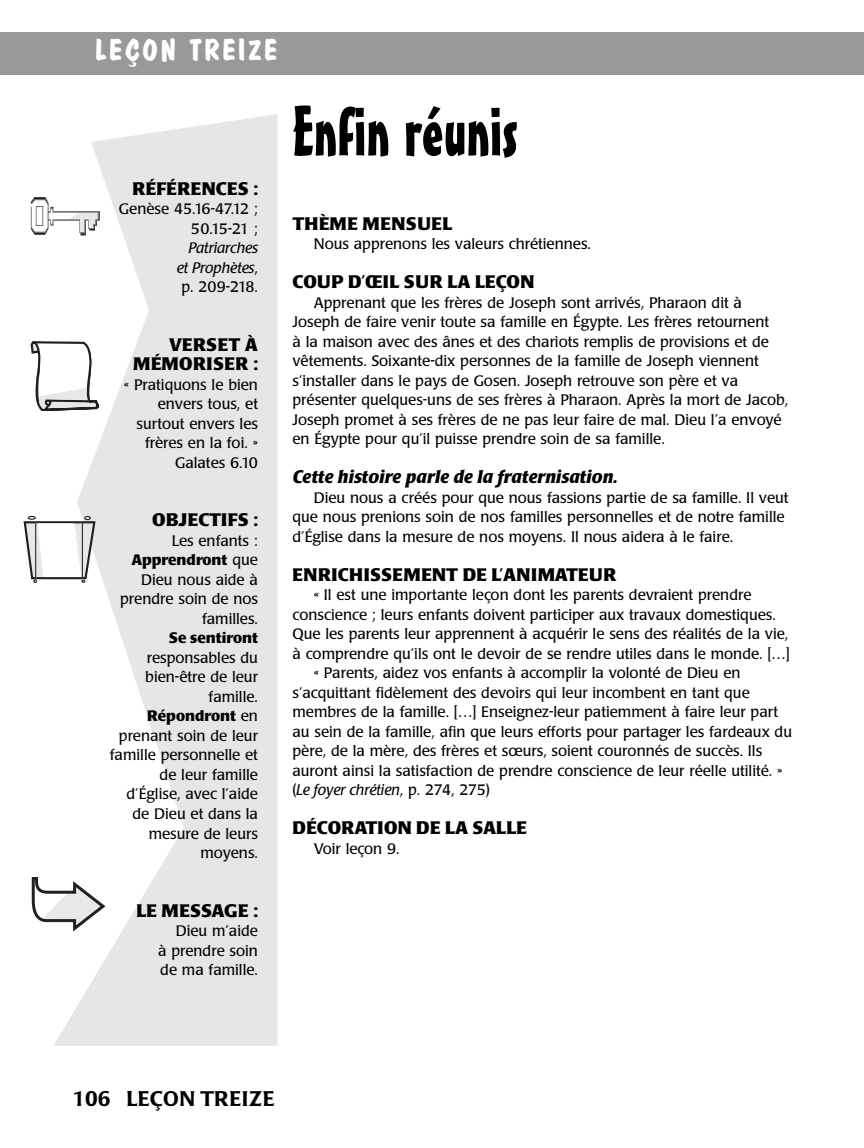
<style>
.page{position:relative;width:864px;height:1148px;background:#fff}
.page>*{position:absolute;margin:0;border:0;box-sizing:border-box;transform-origin:0 0}
.t1{font:69px "Mister Earl BT";color:#000}
.t2{font:700 30px "Dom Casual D";letter-spacing:.095em;color:#fff}
.t3{font:500 21px "Poppl Laudatio";letter-spacing:.02em;color:#000}
.t4{font:700 18px/19.5px "Poppl Laudatio";letter-spacing:.02em;color:#000;text-align:right}
.t5{font:italic 700 18px "Poppl Laudatio";color:#000}
.t6{font:700 18px "Poppl Laudatio";color:#000}
.t7{font:700 18px "Poppl Laudatio";letter-spacing:.04em;color:#000}
.t8{font:15px/19.5px "Poppl Laudatio";color:#000;text-align:right}
.t9{font:italic 15px/19.5px "Poppl Laudatio";color:#000;text-align:right}
.t10{font:700 15px "Poppl Laudatio";color:#000}
.s1{font-style:normal}
.s2{font-weight:700}
</style>
<div class="page">
<svg style="left:54px;top:114px;width:224px;height:932px;fill:#e6e6e6"></svg>
<div style="left:0;top:32px;width:864px;height:42px;background:#999"></div>
<svg style="left:31px;top:197px;width:69px;height:38px"></svg>
<svg style="left:31px;top:341px;width:68px;height:70px"></svg>
<svg style="left:24px;top:516px;width:72px;height:67px"></svg>
<hr style="left:35px;top:522px;width:1px;height:56px;background:#231f20">
<hr style="left:82px;top:522px;width:1px;height:56px;background:#231f20">
<svg style="left:32px;top:877px;width:73px;height:54px"></svg>
<h2 class="t2" style="left:95px;top:32px;width:184px">LEÇON TREIZE</h2>
<p class="t4" style="left:132px;top:181px;width:127px">RÉFÉRENCES :</p>
<p class="t8" style="left:119px;top:201px;width:141px">Genèse 45.16-47.12 ;<br>50.15-21 ;</p>
<p class="t9" style="left:177px;top:240px;width:83px">Patriarches et Prophètes<span class="s1">, p. 209-218.</span></p>
<p class="t4" style="left:133px;top:337px;width:126px">VERSET À<br>MÉMORISER :</p>
<p class="t8" style="left:124px;top:376px;width:136px">« Pratiquons le bien envers tous, et surtout envers les frères en la foi. »<br>Galates 6.10</p>
<p class="t4" style="left:152px;top:512px;width:107px">OBJECTIFS :</p>
<p class="t8" style="left:120px;top:532px;width:139px">Les enfants :<br><span class="s2">Apprendront</span> que<br>Dieu nous aide à prendre soin de nos familles.</p>
<p class="t10" style="left:169px;top:632px;width:90px">Se sentiront</p>
<p class="t8" style="left:110px;top:649px;width:150px">responsables du bien-être de leur famille.<br><span class="s2">Répondront</span> en prenant soin de leur famille personnelle et de leur famille d’Église, avec l’aide de Dieu et dans la mesure de leurs moyens.</p>
<h1 class="t1" style="left:292px;top:106px;width:226px">Enfin réunis</h1>
<p class="t7" style="left:292px;top:216px;width:162px">THÈME MENSUEL</p>
<p class="t8" style="left:314px;top:236px;width:279px">Nous apprenons les valeurs chrétiennes.</p>
<p class="t4" style="left:292px;top:274px;width:243px">COUP D’ŒIL SUR LA LEÇON</p>
<p class="t8" style="left:293px;top:294px;width:497px;text-align:left;text-indent:21px">Apprenant que les frères de Joseph sont arrivés, Pharaon dit à Joseph de faire venir toute sa famille en Égypte. Les frères retournent<br>à la maison avec des ânes et des chariots remplis de provisions et de vêtements. Soixante-dix personnes de la famille de Joseph viennent s’installer dans le pays de Gosen. Joseph retrouve son père et va présenter quelques-uns de ses frères à Pharaon. Après la mort de Jacob, Joseph promet à ses frères de ne pas leur faire de mal. Dieu l’a envoyé en Égypte pour qu’il puisse prendre soin de sa famille.</p>
<p class="t5" style="left:292px;top:470px;width:326px">Cette histoire parle de la fraternisation.</p>
<p class="t8" style="left:293px;top:489px;width:498px;text-align:left;text-indent:21px">Dieu nous a créés pour que nous fassions partie de sa famille. Il veut que nous prenions soin de nos familles personnelles et de notre famille d’Église dans la mesure de nos moyens. Il nous aidera à le faire.</p>
<p class="t4" style="left:292px;top:566px;width:326px">ENRICHISSEMENT DE L’ANIMATEUR</p>
<p class="t8" style="left:314px;top:587px;width:439px">« Il est une importante leçon dont les parents devraient prendre</p>
<p class="t8" style="left:293px;top:606px;width:485px">conscience ; leurs enfants doivent participer aux travaux domestiques.</p>
<p class="t8" style="left:293px;top:626px;width:497px">Que les parents leur apprennent à acquérir le sens des réalités de la vie,</p>
<p class="t8" style="left:293px;top:645px;width:499px">à comprendre qu’ils ont le devoir de se rendre utiles dans le monde. […]</p>
<p class="t8" style="left:314px;top:665px;width:428px">« Parents, aidez vos enfants à accomplir la volonté de Dieu en</p>
<p class="t8" style="left:293px;top:684px;width:459px">s’acquittant fidèlement des devoirs qui leur incombent en tant que</p>
<p class="t8" style="left:293px;top:704px;width:487px">membres de la famille. […] Enseignez-leur patiemment à faire leur part</p>
<p class="t8" style="left:293px;top:723px;width:501px">au sein de la famille, afin que leurs efforts pour partager les fardeaux du</p>
<p class="t8" style="left:293px;top:743px;width:471px">père, de la mère, des frères et sœurs, soient couronnés de succès. Ils</p>
<p class="t8" style="left:293px;top:762px;width:491px">auront ainsi la satisfaction de prendre conscience de leur réelle utilité. »</p>
<p class="t9" style="left:293px;top:782px;width:199px"><span class="s1">(</span>Le foyer chrétien<span class="s1">, p. 274, 275)</span></p>
<p class="t6" style="left:292px;top:821px;width:236px">DÉCORATION DE LA SALLE</p>
<p class="t8" style="left:314px;top:840px;width:87px">Voir leçon 9.</p>
<p class="t4" style="left:136px;top:902px;width:123px">LE MESSAGE :</p>
<p class="t8" style="left:158px;top:922px;width:101px;text-align:justify;text-indent:18px">Dieu m’aide à prendre soin de ma famille.</p>
<h3 class="t3" style="left:73px;top:1090px;width:203px">106 LEÇON TREIZE</h3>
</div>
